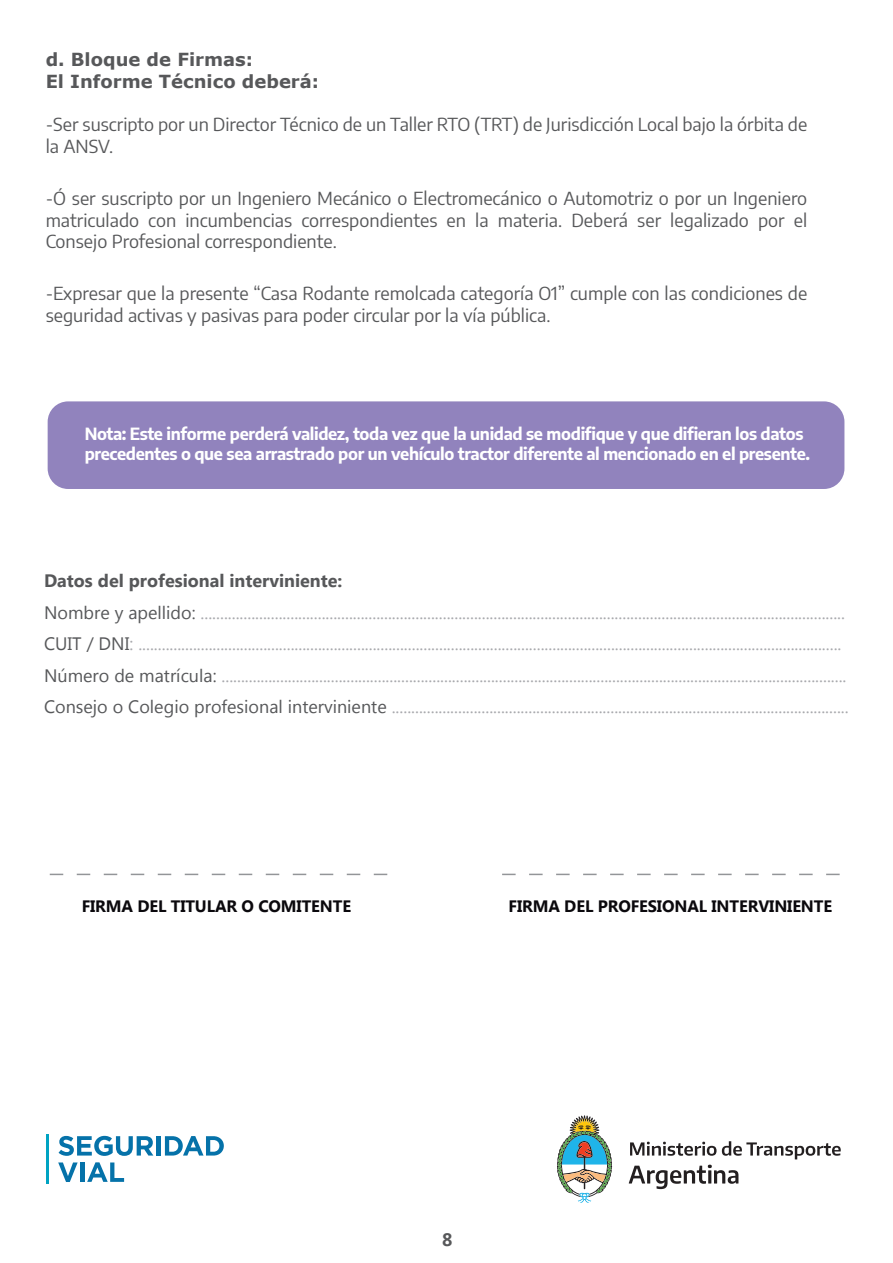
<style>
.page{position:relative;width:893px;height:1263px;background:#fff}
.page>*{position:absolute;margin:0;border:0;box-sizing:border-box;transform-origin:0 0}
.t1{font:18px/31.5px "Myanmar Text";color:#a8a9ad}
.t2{font:18px/21.6px "Encode Sans";color:#57585a}
.t3{font:700 18px/21.6px "Verdana";color:#57585a}
.t4{font:700 18px "Myanmar Text";color:#57585a}
.t5{font:700 16.5px/19.8px "Encode Sans";letter-spacing:-.02em;color:#fff}
.t6{font:700 16.5px "Myanmar Text";letter-spacing:-.01em;color:#0b090d}
.s1{font-weight:700;color:#57585a}
.s2{color:#57585a}
</style>
<div class="page">
<svg style="left:50px;top:874px;width:338px;height:1px"></svg>
<svg style="left:502px;top:874px;width:338px;height:1px"></svg>
<div style="left:46px;top:400px;width:800px;height:90px;background:#9183bd;border-radius:22px"></div>
<div style="left:45px;top:398px;width:802px;height:94px;border:3px solid #fff;border-radius:22px"></div>
<svg style="left:59px;top:1136px;width:94px;height:20px"></svg>
<div style="left:156px;top:1136px;width:5px;height:19px;background:#0572a9"></div>
<svg style="left:165px;top:1136px;width:59px;height:19px"></svg>
<svg style="left:58px;top:1162px;width:20px;height:20px"></svg>
<div style="left:80px;top:1162px;width:5px;height:20px;background:#0572a9"></div>
<svg style="left:87px;top:1162px;width:37px;height:20px"></svg>
<hr style="left:46px;top:1134px;width:3px;height:50px;background:#00a3c2">
<svg style="left:557px;top:1115px;width:55px;height:88px"></svg>
<svg style="left:629px;top:1165px;width:109px;height:24px"></svg>
<svg style="left:630px;top:1142px;width:86px;height:14px"></svg>
<svg style="left:722px;top:1141px;width:119px;height:18px"></svg>
<p class="t3" style="left:46px;top:49px;width:275px">d. Bloque de Firmas:<br>El Informe Técnico deberá:</p>
<p class="t2" style="left:46px;top:113px;width:763px">-Ser suscripto por un Director Técnico de un Taller RTO (TRT) de Jurisdicción Local bajo la órbita de la ANSV.</p>
<p class="t2" style="left:46px;top:187px;width:763px;text-align:justify">-Ó ser suscripto por un Ingeniero Mecánico o Electromecánico o Automotriz o por un Ingeniero matriculado con incumbencias correspondientes en la materia. Deberá ser legalizado por el Consejo Profesional correspondiente.</p>
<p class="t2" style="left:46px;top:282px;width:763px">-Expresar que la presente “Casa Rodante remolcada categoría O1” cumple con las condiciones de seguridad activas y pasivas para poder circular por la vía pública.</p>
<p class="t5" style="left:85px;top:423px;width:727px">Nota: Este informe perderá validez, toda vez que la unidad se modifique y que difieran los datos precedentes o que sea arrastrado por un vehículo tractor diferente al mencionado en el presente.</p>
<p class="t1" style="left:44px;top:565px;width:806px"><span class="s1">Datos del profesional interviniente:<br></span><span class="s2">Nombre y apellido:</span> .....................................................................................................................................................................<br><span class="s2">CUIT / DNI</span>: ....................................................................................................................................................................................<br><span class="s2">Número de matrícula:</span> ................................................................................................................................................................<br><span class="s2">Consejo o Colegio profesional interviniente</span> .....................................................................................................................</p>
<p class="t6" style="left:82px;top:896px;width:271px">FIRMA DEL TITULAR O COMITENTE</p>
<p class="t6" style="left:509px;top:896px;width:325px">FIRMA DEL PROFESIONAL INTERVINIENTE</p>
<p class="t4" style="left:442px;top:1229px;width:12px">8</p>
</div>
